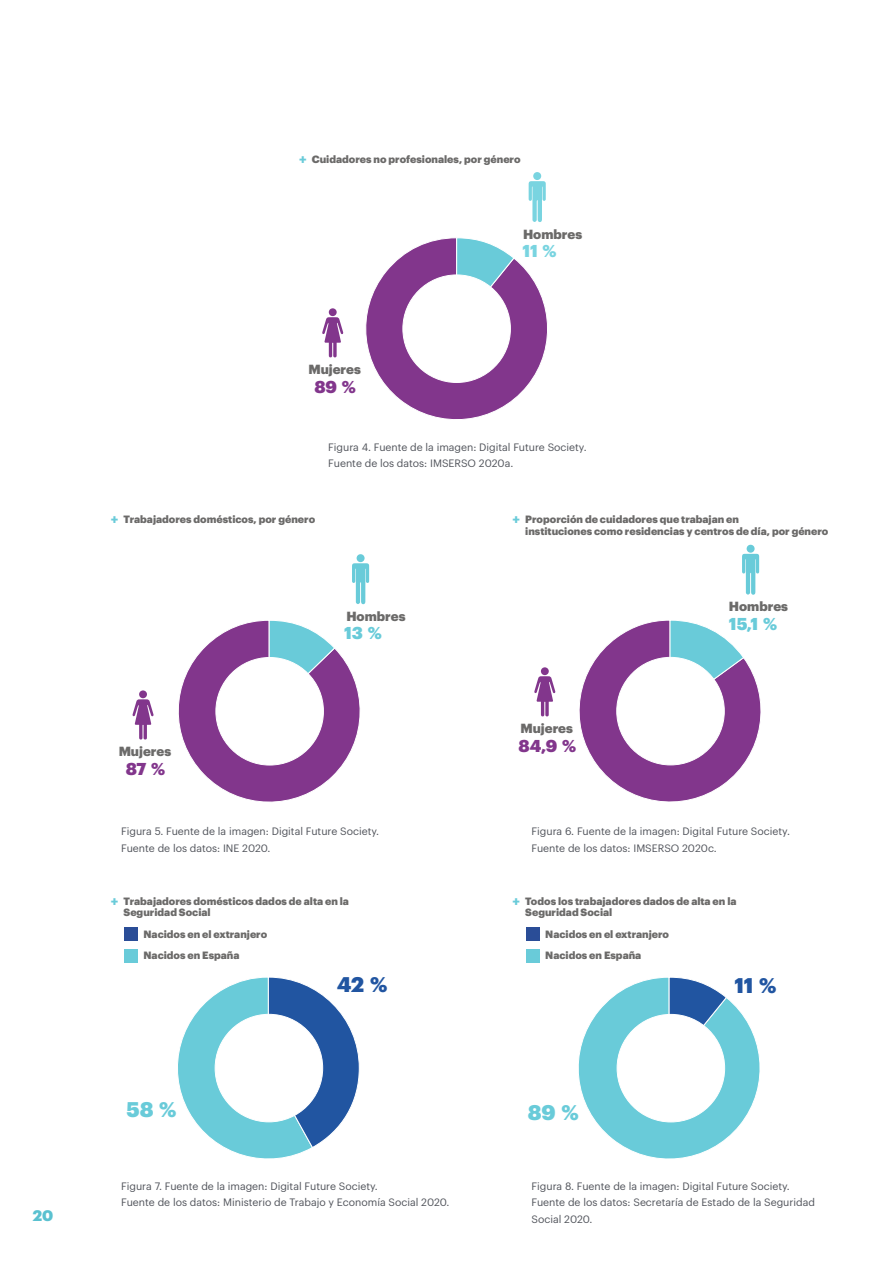
<style>
.page{position:relative;width:893px;height:1263px;background:#fff}
.page>*{position:absolute;margin:0;border:0;box-sizing:border-box;transform-origin:0 0}
.t1{font:900 20.7px "Graphik";color:#2155a1}
.t2{font:900 20.7px "Graphik";color:#69cbd9}
.t3{font:900 16.95px "Graphik";color:#82368c}
.t4{font:900 16.95px "Graphik";color:#69cbd9}
.t5{font:900 16.95px "Graphik";color:#79d4e0}
.t6{font:900 15px "Graphik";color:#5ac1d0}
.t7{font:900 13.05px "Graphik";color:#6b6a69}
.t8{font:900 13.05px "Graphik";color:#69cbd9}
.t9{font:10.5px/16.5px "Graphik";color:#50535a}
.t10{font:900 10.35px/11.7px "Graphik";color:#6b6a69}
.s1{font-size:13.05px;color:#69cbd9}
</style>
<div class="page">
<svg style="left:578px;top:977px;width:182px;height:182px"></svg>
<div style="left:617px;top:1014px;width:108px;height:108px;background:#fff;border-radius:50%"></div>
<svg style="left:178px;top:977px;width:182px;height:182px"></svg>
<div style="left:215px;top:1014px;width:108px;height:108px;background:#fff;border-radius:50%"></div>
<svg style="left:579px;top:620px;width:182px;height:182px"></svg>
<div style="left:617px;top:657px;width:107px;height:108px;background:#fff;border-radius:50%"></div>
<svg style="left:534px;top:676px;width:21px;height:40px"></svg>
<div style="left:541px;top:667px;width:8px;height:8px;background:#82368c;border-radius:50%"></div>
<svg style="left:742px;top:554px;width:17px;height:41px"></svg>
<div style="left:747px;top:545px;width:8px;height:8px;background:#69cbd9;border-radius:50%"></div>
<svg style="left:178px;top:620px;width:182px;height:182px"></svg>
<svg style="left:133px;top:699px;width:21px;height:40px"></svg>
<div style="left:139px;top:690px;width:8px;height:8px;background:#82368c;border-radius:50%"></div>
<svg style="left:352px;top:563px;width:17px;height:41px"></svg>
<div style="left:357px;top:554px;width:8px;height:8px;background:#69cbd9;border-radius:50%"></div>
<div style="left:216px;top:657px;width:107px;height:108px;background:#fff;border-radius:50%"></div>
<svg style="left:365px;top:237px;width:183px;height:183px"></svg>
<svg style="left:322px;top:317px;width:21px;height:40px"></svg>
<div style="left:329px;top:308px;width:8px;height:8px;background:#82368c;border-radius:50%"></div>
<svg style="left:529px;top:181px;width:17px;height:41px"></svg>
<div style="left:533px;top:172px;width:8px;height:8px;background:#79d4e0;border-radius:50%"></div>
<div style="left:403px;top:275px;width:107px;height:107px;background:#fff;border-radius:50%"></div>
<div style="left:124px;top:928px;width:13px;height:13px;background:#2a4d97"></div>
<div style="left:124px;top:950px;width:13px;height:13px;background:#69cbd9"></div>
<div style="left:526px;top:928px;width:13px;height:13px;background:#2a4d97"></div>
<div style="left:526px;top:950px;width:13px;height:13px;background:#69cbd9"></div>
<h3 class="t6" style="left:33px;top:1204px;width:22px">20</h3>
<p class="t10" style="left:299px;top:153px;width:223px"><span class="s1">+</span> Cuidadores no profesionales, por género</p>
<p class="t7" style="left:523px;top:224px;width:61px">Hombres</p>
<p class="t7" style="left:308px;top:359px;width:54px">Mujeres</p>
<h2 class="t3" style="left:314px;top:373px;width:43px">89 %</h2>
<h2 class="t5" style="left:522px;top:238px;width:36px">11 %</h2>
<p class="t9" style="left:328px;top:438px;width:260px">Figura 4. Fuente de la imagen: Digital Future Society.<br>Fuente de los datos: IMSERSO 2020a.</p>
<p class="t10" style="left:111px;top:512px;width:206px"><span class="s1">+</span> Trabajadores domésticos, por género</p>
<p class="t10" style="left:525px;top:512px;width:305px;line-height:12.5px">Proporción de cuidadores que trabajan en<br>instituciones como residencias y centros de día, por género</p>
<p class="t8" style="left:512px;top:509px;width:9px">+</p>
<p class="t7" style="left:346px;top:606px;width:61px">Hombres</p>
<h2 class="t4" style="left:344px;top:620px;width:39px">13 %</h2>
<p class="t7" style="left:729px;top:596px;width:61px">Hombres</p>
<h2 class="t4" style="left:729px;top:610px;width:50px">15,1 %</h2>
<p class="t7" style="left:119px;top:741px;width:54px">Mujeres</p>
<h2 class="t3" style="left:126px;top:755px;width:41px">87 %</h2>
<p class="t7" style="left:520px;top:718px;width:54px">Mujeres</p>
<h2 class="t3" style="left:518px;top:732px;width:59px">84,9 %</h2>
<p class="t9" style="left:121px;top:822px;width:259px">Figura 5. Fuente de la imagen: Digital Future Society.<br>Fuente de los datos: INE 2020.</p>
<p class="t9" style="left:532px;top:822px;width:260px">Figura 6. Fuente de la imagen: Digital Future Society.<br>Fuente de los datos: IMSERSO 2020c.</p>
<p class="t8" style="left:111px;top:891px;width:9px">+</p>
<p class="t10" style="left:525px;top:894px;width:213px">Todos los trabajadores dados de alta en la<br>Seguridad Social</p>
<p class="t10" style="left:124px;top:894px;width:227px">Trabajadores domésticos dados de alta en la<br>Seguridad Social</p>
<p class="t8" style="left:512px;top:891px;width:9px">+</p>
<p class="t10" style="left:144px;top:922px;width:125px;line-height:21.8px">Nacidos en el extranjero<br>Nacidos en España</p>
<p class="t10" style="left:545px;top:922px;width:125px;line-height:21.8px">Nacidos en el extranjero<br>Nacidos en España</p>
<h1 class="t2" style="left:127px;top:1094px;width:52px">58 %</h1>
<h1 class="t1" style="left:337px;top:969px;width:52px">42 %</h1>
<h1 class="t2" style="left:528px;top:1096px;width:52px">89 %</h1>
<h1 class="t1" style="left:734px;top:969px;width:43px">11 %</h1>
<p class="t9" style="left:121px;top:1177px;width:330px">Figura 7. Fuente de la imagen: Digital Future Society.<br>Fuente de los datos: Ministerio de Trabajo y Economía Social 2020.</p>
<p class="t9" style="left:532px;top:1177px;width:285px">Figura 8. Fuente de la imagen: Digital Future Society.<br>Fuente de los datos: Secretaría de Estado de la Seguridad<br>Social 2020.</p>
</div>
